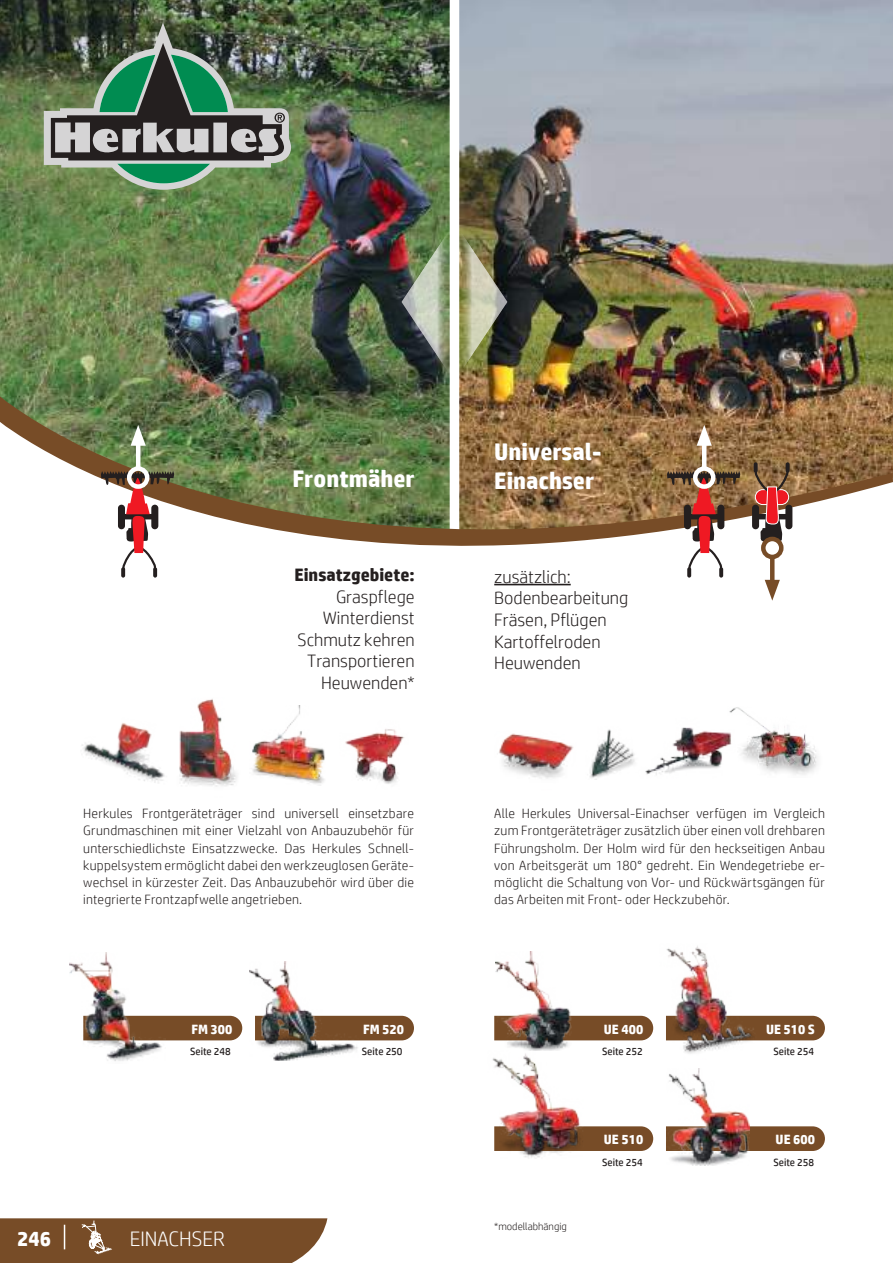
<style>
.page{position:relative;width:893px;height:1263px;background:#fff}
.page>*{position:absolute;margin:0;border:0;box-sizing:border-box;transform-origin:0 0}
.t1{font:700 24px/28.8px "HP Simplified";color:#fff}
.t2{font:300 21px "HP Simplified";color:#fff}
.t3{font:700 21px "HP Simplified";color:#fff}
.t4{font:300 18px/21.6px "HP Simplified";color:#241f1f}
.t5{font:700 18px "HP Simplified";color:#241f1f}
.t6{font:300 13.5px/17.2px "HP Simplified";letter-spacing:.015em;color:#241f1f;text-align:justify}
.t7{font:700 13.5px "HP Simplified";color:#fff}
.t8{font:10.5px "HP Simplified";color:#241f1f}
.t9{font:300 10.5px "HP Simplified";color:#241f1f}
</style>
<div class="page">
<img style="left:459px;top:0;width:434px;height:386px">
<img style="left:0;top:0;width:450px;height:386px">
<img style="left:0;top:386px;width:893px;height:200px">
<img style="left:44px;top:23px;width:247px;height:167px">
<svg style="left:0;top:1218px;width:327px;height:45px;background:#7e5633"></svg>
<div style="left:494px;top:1016px;width:159px;height:24px;background:#774c27"></div>
<svg style="left:358px;top:1016px;width:56px;height:24px"></svg>
<div style="left:166px;top:1016px;width:76px;height:24px;background:#774c27"></div>
<svg style="left:584px;top:1126px;width:69px;height:25px;background:#7d5431"></svg>
<div style="left:757px;top:1016px;width:68px;height:24px;background:#774c27"></div>
<svg style="left:666px;top:1126px;width:159px;height:25px;background:#7d5431"></svg>
<hr style="left:494px;top:584px;width:77px;height:1px;background:#241f1f">
<img style="left:459px;top:229px;width:48px;height:145px">
<img style="left:401px;top:229px;width:49px;height:145px">
<svg style="left:101px;top:471px;width:73px;height:107px"></svg>
<svg style="left:121px;top:567px;width:4px;height:11px"></svg>
<svg style="left:153px;top:567px;width:4px;height:11px"></svg>
<svg style="left:667px;top:471px;width:73px;height:107px"></svg>
<svg style="left:687px;top:567px;width:4px;height:11px"></svg>
<svg style="left:719px;top:567px;width:4px;height:11px"></svg>
<svg style="left:752px;top:505px;width:7px;height:24px"></svg>
<div style="left:785px;top:505px;width:7px;height:24px;background:#241f1f;border-radius:4px"></div>
<svg style="left:753px;top:462px;width:37px;height:80px"></svg>
<svg style="left:786px;top:462px;width:4px;height:11px"></svg>
<svg style="left:754px;top:462px;width:4px;height:11px"></svg>
<hr style="left:136px;top:437px;width:4px;height:32px;background:#fff">
<svg style="left:131px;top:425px;width:15px;height:21px"></svg>
<div style="left:127px;top:466px;width:22px;height:23px;border:4px solid #fff;border-radius:50%"></div>
<hr style="left:702px;top:437px;width:4px;height:32px;background:#fff">
<svg style="left:697px;top:425px;width:15px;height:21px"></svg>
<div style="left:693px;top:466px;width:22px;height:23px;border:4px solid #fff;border-radius:50%"></div>
<hr style="left:770px;top:557px;width:4px;height:31px;background:#774c27">
<svg style="left:765px;top:580px;width:15px;height:21px"></svg>
<div style="left:761px;top:537px;width:22px;height:22px;border:4px solid #774c27;border-radius:50%"></div>
<img style="left:81px;top:723px;width:84px;height:60px">
<img style="left:345px;top:729px;width:59px;height:55px">
<img style="left:179px;top:699px;width:58px;height:88px">
<img style="left:252px;top:706px;width:73px;height:78px">
<img style="left:499px;top:733px;width:74px;height:46px">
<img style="left:729px;top:707px;width:88px;height:68px">
<img style="left:645px;top:717px;width:92px;height:58px">
<img style="left:70px;top:953px;width:96px;height:108px">
<img style="left:249px;top:961px;width:109px;height:99px">
<img style="left:495px;top:951px;width:77px;height:100px">
<img style="left:492px;top:1053px;width:92px;height:106px">
<img style="left:666px;top:946px;width:91px;height:108px">
<img style="left:590px;top:729px;width:45px;height:51px">
<img style="left:667px;top:1069px;width:82px;height:96px">
<h1 class="t1" style="left:292px;top:465px;width:124px">Frontmäher</h1>
<h3 class="t5" style="left:294px;top:563px;width:122px">Einsatzgebiete:</h3>
<h3 class="t4" style="left:297px;top:585px;width:119px;text-align:right">Graspflege<br>Winterdienst<br>Schmutz kehren<br>Transportieren<br>Heuwenden*</h3>
<p class="t6" style="left:83px;top:804px;width:332px">Herkules Frontgeräteträger sind universell einsetzbare Grundmaschinen mit einer Vielzahl von Anbauzubehör für unterschiedlichste Einsatzzwecke. Das Herkules Schnell&shy;kuppelsystem ermöglicht dabei den werkzeuglosen Geräte&shy;wechsel in kürzester Zeit. Das Anbauzubehör wird über die integrierte Frontzapfwelle angetrieben.</p>
<h1 class="t1" style="left:494px;top:438px;width:109px">Universal-<br>Einachser</h1>
<h3 class="t4" style="left:494px;top:565px;width:136px">zusätzlich:<br>Bodenbearbeitung<br>Fräsen, Pflügen<br>Kartoffelroden<br>Heuwenden</h3>
<p class="t6" style="left:494px;top:804px;width:332px">Alle Herkules Universal-Einachser verfügen im Vergleich zum Frontgeräteträger zusätzlich über einen voll drehbaren Führungsholm. Der Holm wird für den heckseitigen Anbau von Arbeitsgerät um 180° gedreht. Ein Wendegetriebe er&shy;möglicht die Schaltung von Vor- und Rückwärtsgängen für das Arbeiten mit Front- oder Heckzubehör.</p>
<p class="t7" style="left:191px;top:1020px;width:42px">FM 300</p>
<p class="t7" style="left:363px;top:1020px;width:42px">FM 520</p>
<p class="t7" style="left:604px;top:1020px;width:41px">UE 400</p>
<p class="t7" style="left:766px;top:1020px;width:50px">UE 510 S</p>
<p class="t8" style="left:190px;top:1045px;width:42px">Seite 248</p>
<p class="t8" style="left:362px;top:1045px;width:42px">Seite 250</p>
<p class="t8" style="left:602px;top:1045px;width:42px">Seite 252</p>
<p class="t8" style="left:773px;top:1045px;width:42px">Seite 254</p>
<p class="t7" style="left:604px;top:1131px;width:41px">UE 510</p>
<p class="t7" style="left:776px;top:1131px;width:41px">UE 600</p>
<h2 class="t3" style="left:17px;top:1225px;width:35px">246</h2>
<h2 class="t2" style="left:130px;top:1224px;width:97px">EINACHSER</h2>
<p class="t9" style="left:494px;top:1219px;width:74px">*modellabhängig</p>
<p class="t8" style="left:602px;top:1156px;width:42px">Seite 254</p>
<p class="t8" style="left:773px;top:1156px;width:42px">Seite 258</p>
</div>
